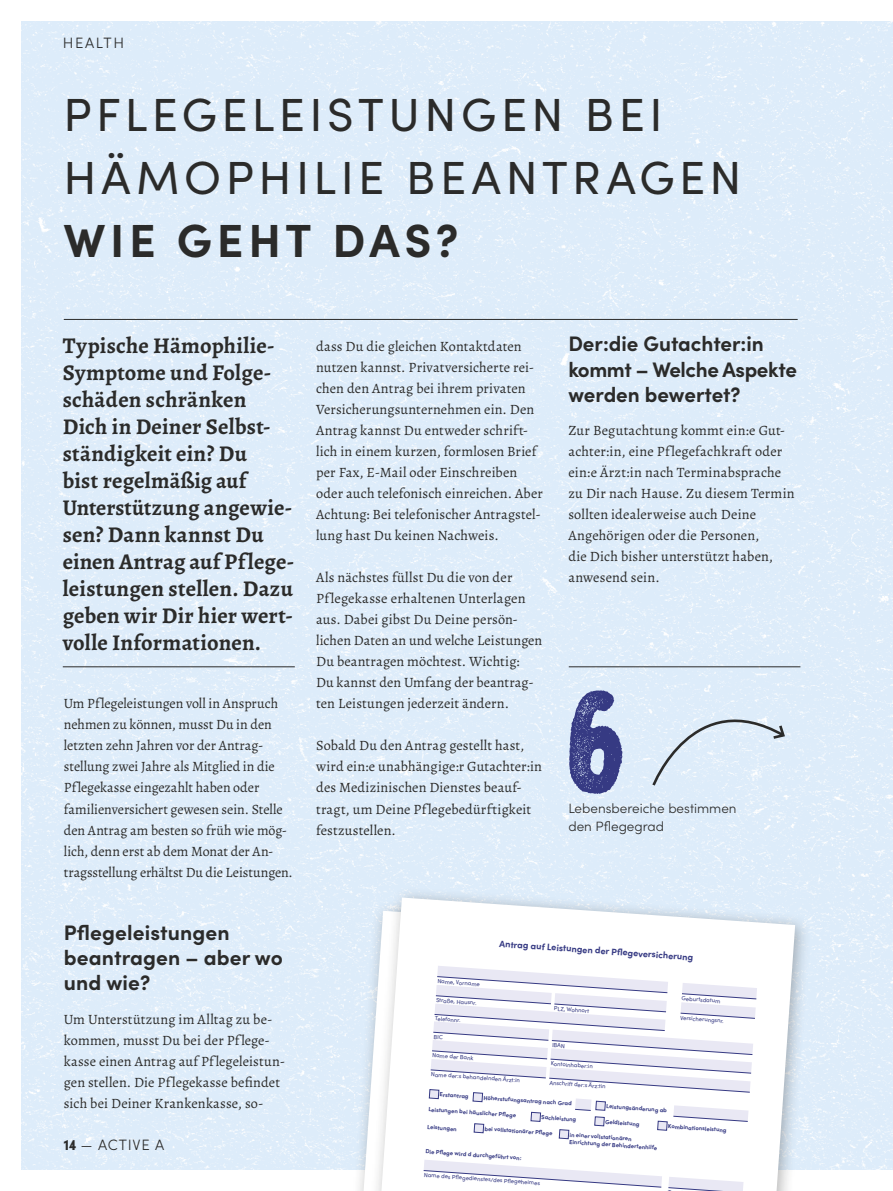
<style>
.page{position:relative;width:893px;height:1191px;background:#fff}
.page>*{position:absolute;margin:0;border:0;box-sizing:border-box;transform-origin:0 0}
.t1{font:148.65px "Bobby Rough Soft";color:#363a83}
.t2{font:46.5px/63px "Sofia Pro";letter-spacing:.095em;color:#2b2b2a}
.t3{font:700 46.5px "Sofia Pro";letter-spacing:.1em;color:#2b2b2a}
.t4{font:700 22.5px/27px "Alegreya";letter-spacing:.01em;color:#2b2b2a}
.t5{font:700 21px/25.2px "Sofia Pro";color:#2b2b2a}
.t6{font:300 15px "Sofia Pro";letter-spacing:.06em;color:#2b2b2a}
.t7{font:14.25px/21px "Alegreya";letter-spacing:.005em;color:#2b2b2a}
.t8{font:300 13.5px/18px "Sofia Pro";color:#2b2b2a}
.t9{font:700 9.3px "Sofia Pro";color:#363a83}
.t10{font:700 6px/7.2px "Sofia Pro";color:#363a83}
.t11{font:6px "Sofia Pro";color:#363a83}
.s1{font-family:"Sofia Pro Condensed";font-weight:900}
</style>
<div class="page">
<img style="left:21px;top:21px;width:872px;height:1148px">
<hr style="left:64px;top:319px;width:734px;height:1px;background:#2b2b2a">
<hr style="left:63px;top:666px;width:232px;height:1px;background:#2b2b2a">
<hr style="left:569px;top:666px;width:231px;height:1px;background:#2b2b2a">
<div style="left:350px;top:900px;width:443px;height:291px;background:#2b2b2a;opacity:.35"></div>
<div style="left:369px;top:887px;width:443px;height:304px;background:#2b2b2a;opacity:.35"></div>
<svg style="left:381px;top:897px;width:414px;height:294px"></svg>
<svg style="left:423px;top:1159px;width:239px;height:28px"></svg>
<svg style="left:668px;top:1176px;width:75px;height:15px"></svg>
<svg style="left:651px;top:684px;width:136px;height:103px;background:#d9e6f3"></svg>
<svg style="left:429px;top:965px;width:328px;height:174px"></svg>
<p class="t6" style="left:63px;top:32px;width:63px">HEALTH</p>
<h2 class="t2" style="left:64px;top:80px;width:679px">PFLEGELEISTUNGEN BEI<br>HÄMOPHILIE BEANTRAGEN</h2>
<h2 class="t3" style="left:64px;top:205px;width:396px">WIE GEHT DAS?</h2>
<p class="t4" style="left:63px;top:332px;width:233px">Typische Hämophilie-<br>Symptome und Folge&shy;schäden schränken<br>Dich in Deiner Selbst&shy;ständigkeit ein? Du<br>bist regelmäßig auf<br>Unterstützung angewie&shy;sen? Dann kannst Du einen Antrag auf Pf lege&shy;leistungen stellen. Dazu geben wir Dir hier wert&shy;volle Informationen.</p>
<p class="t7" style="left:64px;top:693px;width:230px">Um Pflegeleistungen voll in Anspruch nehmen zu können, musst Du in den letzten zehn Jahren vor der Antrag&shy;stellung zwei Jahre als Mitglied in die<br>Pf legekasse eingezahlt haben oder familienversichert gewesen sein. Stelle den Antrag am besten so früh wie mög&shy;lich, denn erst ab dem Monat der An&shy;tragsstellung erhältst Du die Leistungen.</p>
<h3 class="t5" style="left:64px;top:918px;width:221px">Pflegeleistungen beantragen – aber wo und wie?</h3>
<p class="t7" style="left:64px;top:1008px;width:223px">Um Unterstützung im Alltag zu be&shy;kommen, musst Du bei der Pf lege&shy;kasse einen Antrag auf Pflegeleistun&shy;gen stellen. Die Pf legekasse befindet sich bei Deiner Krankenkasse, so-</p>
<p class="t6" style="left:64px;top:1133px;width:102px"><span class="s1">14</span> — ACTIVE A</p>
<p class="t7" style="left:316px;top:336px;width:228px">dass Du die gleichen Kontaktdaten nutzen kannst. Privatversicherte rei&shy;chen den Antrag bei ihrem privaten Versicherungsunternehmen ein. Den Antrag kannst Du entweder schrift&shy;lich in einem kurzen, formlosen Brief per Fax, E-Mail oder Einschreiben oder auch telefonisch einreichen. Aber Achtung: Bei telefonischer Antragstel&shy;lung hast Du keinen Nachweis.</p>
<p class="t7" style="left:316px;top:567px;width:228px">Als nächstes füllst Du die von der<br>Pf legekasse erhaltenen Unterlagen aus. Dabei gibst Du Deine persön&shy;lichen Daten an und welche Leistungen Du beantragen möchtest. Wichtig:<br>Du kannst den Umfang der beantrag&shy;ten Leistungen jederzeit ändern.</p>
<p class="t7" style="left:316px;top:735px;width:227px">Sobald Du den Antrag gestellt hast, wird ein:e unabhängige:r Gutachter:in des Medizinischen Dienstes beauf&shy;tragt, um Deine Pflegebedürftigkeit festzustellen.</p>
<h3 class="t5" style="left:568px;top:330px;width:230px">Der:die Gutachter:in kommt – Welche Aspekte werden bewertet?</h3>
<p class="t7" style="left:568px;top:420px;width:228px">Zur Begutachtung kommt ein:e Gut&shy;achter:in, eine Pflegefachkraft oder ein:e Ärzt:in nach Terminabsprache zu Dir nach Hause. Zu diesem Termin sollten idealerweise auch Deine<br>Angehörigen oder die Personen,<br>die Dich bisher unterstützt haben, anwesend sein.</p>
<h1 class="t1" style="left:563px;top:645px;width:67px">6</h1>
<p class="t8" style="left:568px;top:799px;width:170px">Lebensbereiche bestimmen den Pflegegrad</p>
<p class="t11" style="left:438px;top:976px;width:44px;rotate:4deg">Name, Vorname</p>
<p class="t11" style="left:436px;top:995px;width:42px;rotate:4deg">Straße, Hausnr.</p>
<p class="t11" style="left:435px;top:1014px;width:27px;rotate:4deg">Telefonnr.</p>
<p class="t9" style="left:500px;top:936px;width:196px;rotate:4deg">Antrag auf Leistungen der Pfl egeversicherung</p>
<p class="t11" style="left:554px;top:1004px;width:37px;rotate:4deg">PLZ, Wohnort</p>
<p class="t11" style="left:682px;top:993px;width:40px;rotate:4deg">Geburtsdatum</p>
<p class="t11" style="left:681px;top:1013px;width:45px;rotate:4deg">Versicherungsnr.</p>
<p class="t11" style="left:433px;top:1050px;width:43px;rotate:4deg">Name der Bank</p>
<p class="t11" style="left:431px;top:1069px;width:91px;rotate:4deg">Name der:s behandelnden Ärzt:in</p>
<p class="t11" style="left:552px;top:1040px;width:14px;rotate:4deg">IBAN</p>
<p class="t11" style="left:551px;top:1059px;width:44px;rotate:4deg">Kontoinhaber:in</p>
<p class="t11" style="left:550px;top:1078px;width:58px;rotate:4deg">Anschrift der:s Ärz:tin</p>
<p class="t10" style="left:440px;top:1090px;width:30px;rotate:4deg">Erstantrag</p>
<p class="t10" style="left:484px;top:1093px;width:90px;rotate:4deg">Höherstufungsantrag nach Grad</p>
<p class="t10" style="left:485px;top:1124px;width:70px;rotate:4deg">bei vollstationärer Pfl ege</p>
<p class="t10" style="left:607px;top:1102px;width:62px;rotate:4deg">Leistungsänderung ab</p>
<p class="t10" style="left:429px;top:1105px;width:89px;rotate:4deg">Leistungen bei häuslicher Pfl ege</p>
<p class="t10" style="left:428px;top:1122px;width:31px;rotate:4deg">Leistungen</p>
<p class="t10" style="left:426px;top:1147px;width:98px;rotate:4deg">Die Pfl ege wird d durchgeführt von:</p>
<p class="t10" style="left:542px;top:1113px;width:36px;rotate:4deg">Sachleistung</p>
<p class="t10" style="left:605px;top:1117px;width:36px;rotate:4deg">Geldleistung</p>
<p class="t10" style="left:668px;top:1121px;width:60px;rotate:4deg">Kombinationsleistung</p>
<p class="t10" style="left:570px;top:1130px;width:90px;rotate:4deg">in einer vollstationären<br>Einrichtung der Behindertenhilfe</p>
<p class="t11" style="left:424px;top:1170px;width:118px;rotate:4deg">Name des Pfl egedienstes/des Pfl egeheimes</p>
</div>
